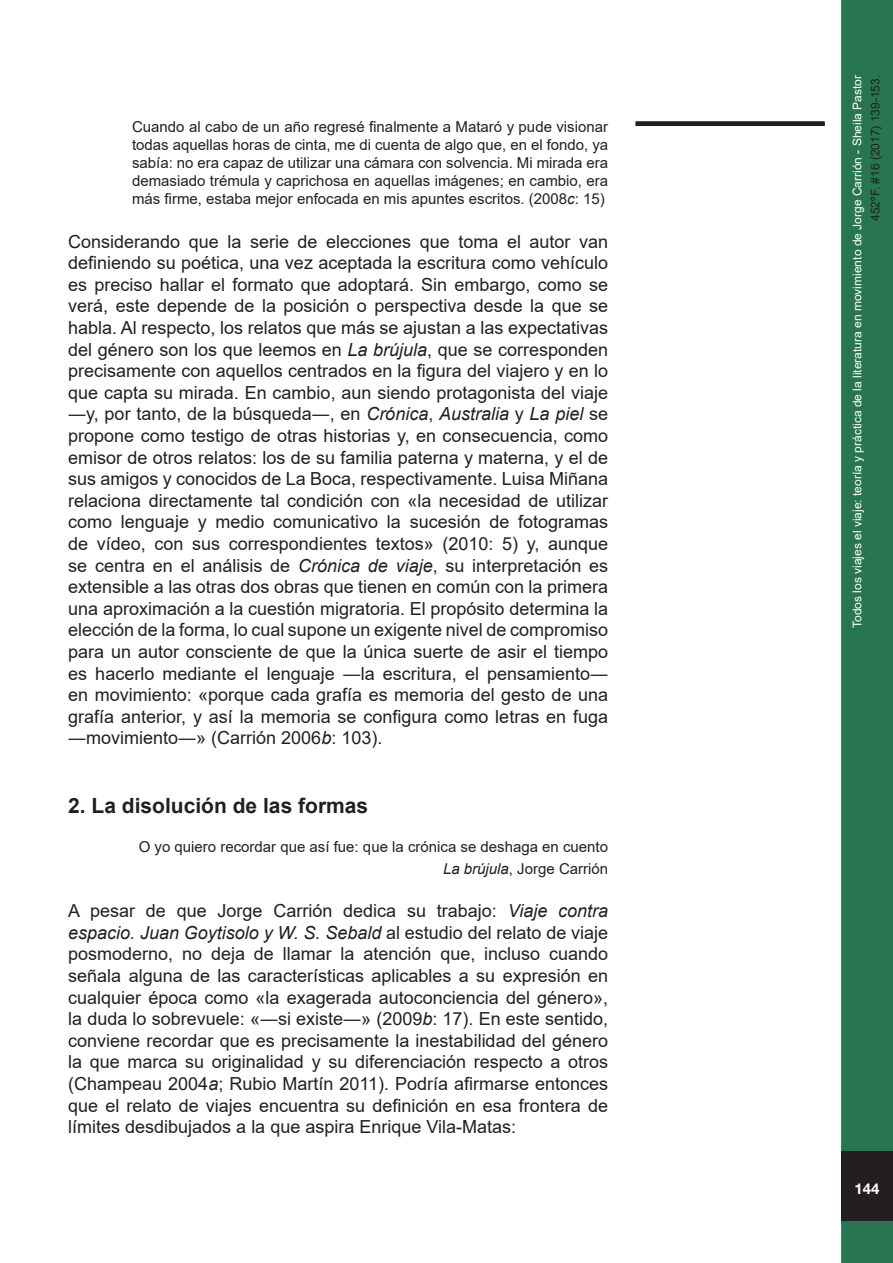
<style>
.page{position:relative;width:893px;height:1263px;background:#fff}
.page>*{position:absolute;margin:0;border:0;box-sizing:border-box;transform-origin:0 0}
.t1{font:700 21px "Arial";color:#231f20}
.t2{font:18px/21.6px "Arial";color:#231f20;text-align:justify}
.t3{font:15px/18px "Arial";color:#231f20;text-align:justify}
.t4{font:700 15px "Helvetica Neue";color:#fff}
.t5{font:12px "Arial";color:#fff}
.t6{font:12px "Arial";color:#231f20}
.s1{font-style:italic}
</style>
<div class="page">
<div style="left:843px;top:2px;width:48px;height:1259px;background:#287651"></div>
<div style="left:841px;top:0;width:52px;height:1263px;border:3px solid #287651"></div>
<div style="left:841px;top:1151px;width:52px;height:70px;background:#231f20"></div>
<div style="left:636px;top:121px;width:189px;height:5px;background:#231f20"></div>
<p class="t3" style="left:132px;top:118px;width:478px">Cuando al cabo de un año regresé finalmente a Mataró y pude visionar todas aquellas horas de cinta, me di cuenta de algo que, en el fondo, ya sabía: no era capaz de utilizar una cámara con solvencia. Mi mirada era demasiado trémula y caprichosa en aquellas imágenes; en cambio, era más firme, estaba mejor enfocada en mis apuntes escritos. (2008<span class="s1">c</span>: 15)</p>
<p class="t2" style="left:68px;top:230px;width:541px">Considerando que la serie de elecciones que toma el autor van definiendo su poética, una vez aceptada la escritura como vehículo es preciso hallar el formato que adoptará. Sin embargo, como se verá, este depende de la posición o perspectiva desde la que se habla. Al respecto, los relatos que más se ajustan a las expectativas del género son los que leemos en <span class="s1">La brújula</span>, que se corresponden precisamente con aquellos centrados en la figura del viajero y en lo que capta su mirada. En cambio, aun siendo protagonista del viaje ―y, por tanto, de la búsqueda―, en <span class="s1">Crónica</span>, <span class="s1">Australia</span> y <span class="s1">La piel</span> se propone como testigo de otras historias y, en consecuencia, como emisor de otros relatos: los de su familia paterna y materna, y el de sus amigos y conocidos de La Boca, respectivamente. Luisa Miñana relaciona directamente tal condición con «la necesidad de utilizar como lenguaje y medio comunicativo la sucesión de fotogramas de vídeo, con sus correspondientes textos» (2010: 5) y, aunque se centra en el análisis de <span class="s1">Crónica de viaje</span>, su interpretación es extensible a las otras dos obras que tienen en común con la primera una aproximación a la cuestión migratoria. El propósito determina la elección de la forma, lo cual supone un exigente nivel de compromiso para un autor consciente de que la única suerte de asir el tiempo es hacerlo mediante el lenguaje ―la escritura, el pensamiento― en movimiento: «porque cada grafía es memoria del gesto de una grafía anterior, y así la memoria se configura como letras en fuga ―movimiento―» (Carrión 2006<span class="s1">b</span>: 103).</p>
<p class="t1" style="left:68px;top:791px;width:301px">2. La disolución de las formas</p>
<p class="t3" style="left:139px;top:838px;width:471px">O yo quiero recordar que así fue: que la crónica se deshaga en cuento</p>
<p class="t3" style="left:443px;top:860px;width:167px"><span class="s1">La brújula</span>, Jorge Carrión</p>
<p class="t2" style="left:68px;top:900px;width:541px">A pesar de que Jorge Carrión dedica su trabajo: <span class="s1">Viaje contra espacio. Juan Goytisolo y W. S. Sebald</span> al estudio del relato de viaje posmoderno, no deja de llamar la atención que, incluso cuando señala alguna de las características aplicables a su expresión en cualquier época como «la exagerada autoconciencia del género», la duda lo sobrevuele: «―si existe―» (2009<span class="s1">b</span>: 17). En este sentido, conviene recordar que es precisamente la inestabilidad del género la que marca su originalidad y su diferenciación respecto a otros (Champeau 2004<span class="s1">a</span>; Rubio Martín 2011). Podría afirmarse entonces que el relato de viajes encuentra su definición en esa frontera de límites desdibujados a la que aspira Enrique Vila-Matas:</p>
<p class="t5" style="left:849px;top:628px;width:555px;rotate:-90deg">Todos los viajes el viaje: teoría y práctica de la literatura en movimiento de Jorge Carrión - Sheila Pastor</p>
<p class="t6" style="left:867px;top:221px;width:147px;rotate:-90deg">452ºF. #16 (2017) 139-153.</p>
<p class="t4" style="left:854px;top:1179px;width:27px">144</p>
</div>
